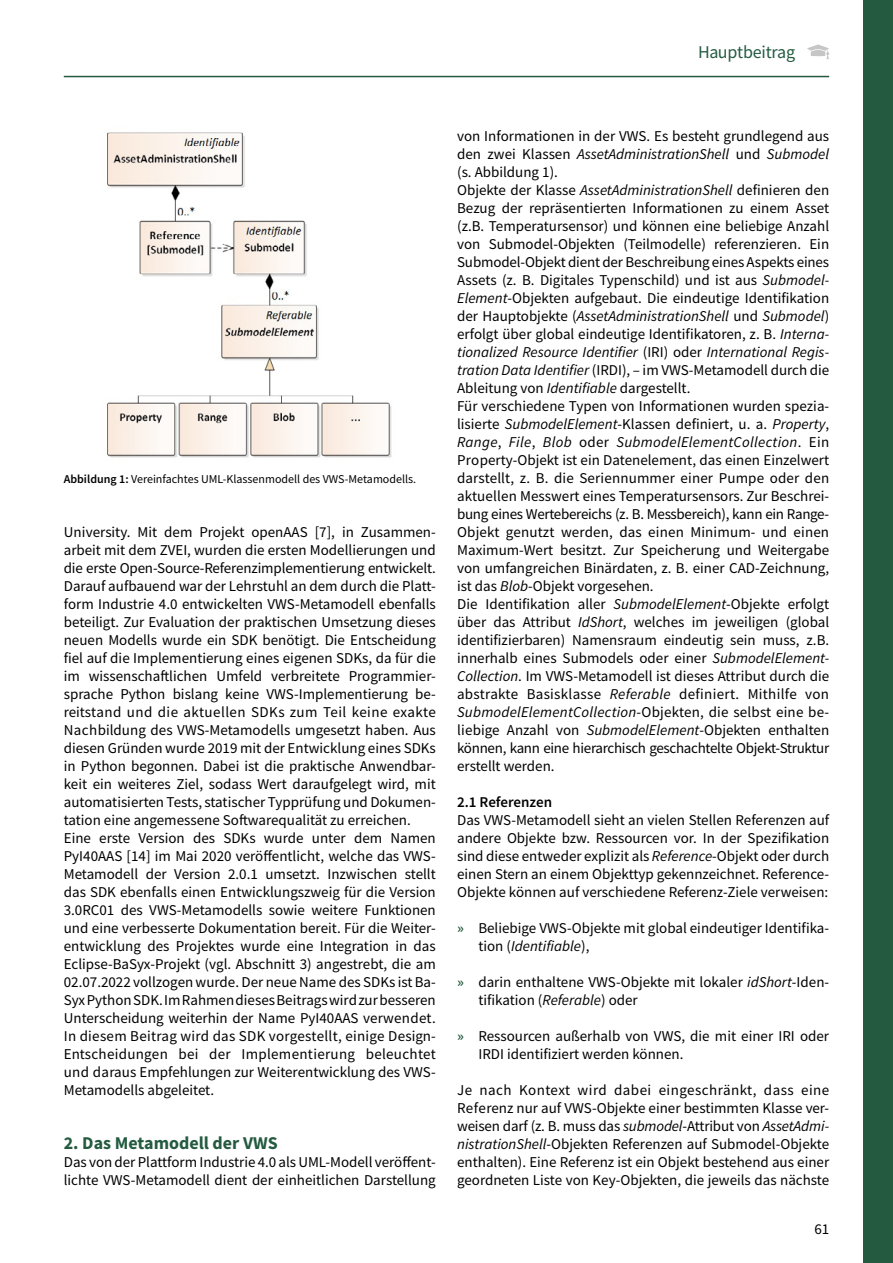
<style>
.page{position:relative;width:893px;height:1263px;background:#fff}
.page>*{position:absolute;margin:0;border:0;box-sizing:border-box;transform-origin:0 0}
.HB_Zwiti_01{font:700 18px "Source Sans Pro";color:#245b40}
.t1{font:18px "Source Sans Pro";letter-spacing:-.01em;color:#245b40}
.HB_Fliess{font:15px/18px "Source Sans Pro";color:#000;text-align:justify}
.HB_Zwiti_02{font:600 15px "Source Sans Pro";letter-spacing:-.005em;color:#000}
.HB_BU{font:12px "Source Sans Pro";color:#000}
.s1{font-weight:600}
.s2{font-style:italic}
.s3{font-weight:600;color:#245b40}
</style>
<div class="page">
<hr style="left:64px;top:76px;width:765px;height:1px;background:#245b40">
<svg style="left:807px;top:44px;width:22px;height:12px"></svg>
<div style="left:863px;top:0;width:30px;height:1263px;background:#245b40"></div>
<img style="left:107px;top:132px;width:285px;height:326px">
<p class="t1" style="left:698px;top:41px;width:98px">Hauptbeitrag</p>
<p class="HB_BU" style="left:64px;top:472px;width:354px"><span class="s1">Abbildung 1:</span> Vereinfachtes UML-Klassenmodell des VWS-Metamodells.</p>
<p class="HB_Fliess" style="left:64px;top:523px;width:374px">University. Mit dem Projekt openAAS [7], in Zusammen&shy;arbeit mit dem ZVEI, wurden die ersten Modellierungen und die erste Open-Source-Referenzimplementierung entwickelt.<br>Darauf aufbauend war der Lehrstuhl an dem durch die Platt&shy;form Industrie 4.0 entwickelten VWS-Metamodell ebenfalls beteiligt. Zur Evaluation der praktischen Umsetzung dieses neuen Modells wurde ein SDK benötigt. Die Entscheidung fiel auf die Implementierung eines eigenen SDKs, da für die im wissenschaftlichen Umfeld verbreitete Programmier&shy;sprache Python bislang keine VWS-Implementierung be&shy;reitstand und die aktuellen SDKs zum Teil keine exakte Nachbildung des VWS-Metamodells umgesetzt haben. Aus diesen Gründen wurde 2019 mit der Entwicklung eines SDKs in Python begonnen. Dabei ist die praktische Anwendbar&shy;keit ein weiteres Ziel, sodass Wert daraufgelegt wird, mit automatisierten Tests, statischer Typprüfung und Dokumen&shy;tation eine angemessene Softwarequalität zu erreichen.</p>
<p class="HB_Fliess" style="left:64px;top:829px;width:374px">Eine erste Version des SDKs wurde unter dem Namen PyI40AAS [14] im Mai 2020 veröffentlicht, welche das VWS-Metamodell der Version 2.0.1 umsetzt. Inzwischen stellt das SDK ebenfalls einen Entwicklungszweig für die Version 3.0RC01 des VWS-Metamodells sowie weitere Funktionen und eine verbesserte Dokumentation bereit. Für die Weiter&shy;entwicklung des Projektes wurde eine Integration in das Eclipse-BaSyx-Projekt (vgl. Abschnitt 3) angestrebt, die am 02.07.2022 vollzogen wurde. Der neue Name des SDKs ist Ba-Syx Python SDK. Im Rahmen dieses Beitrags wird zur besseren Unterscheidung weiterhin der Name PyI40AAS verwendet.<br>In diesem Beitrag wird das SDK vorgestellt, einige Design-Entscheidungen bei der Implementierung beleuchtet und daraus Empfehlungen zur Weiterentwicklung des VWS-Metamodells abgeleitet.</p>
<p class="HB_Zwiti_01" style="left:64px;top:1131px;width:215px">2. Das Metamodell der VWS</p>
<p class="HB_Fliess" style="left:64px;top:1153px;width:374px">Das von der Plattform Industrie 4.0 als UML-Modell veröffent&shy;lichte VWS-Metamodell dient der einheitlichen Darstellung</p>
<p class="HB_Fliess" style="left:457px;top:127px;width:374px">von Informationen in der VWS. Es besteht grundlegend aus den zwei Klassen <span class="s2">AssetAdministrationShell</span> und <span class="s2">Submodel </span>(s. Abbildung 1).</p>
<p class="HB_Fliess" style="left:457px;top:181px;width:374px">Objekte der Klasse <span class="s2">AssetAdministrationShell</span> definieren den Bezug der repräsentierten Informationen zu einem Asset (z.B. Temperatursensor) und können eine beliebige Anzahl von Submodel-Objekten (Teilmodelle) referenzieren. Ein Submodel-Objekt dient der Beschreibung eines Aspekts eines Assets (z. B. Digitales Typenschild) und ist aus <span class="s2">Submodel-Element</span>-Objekten aufgebaut. Die eindeutige Identifikation der Hauptobjekte (<span class="s2">AssetAdministrationShell</span> und <span class="s2">Submodel</span>) erfolgt über global eindeutige Identifikatoren, z. B. <span class="s2">Interna&shy;tionalized Resource Identifier</span> (IRI) oder <span class="s2">International Regis&shy;tration Data Identifier</span> (IRDI), – im VWS-Metamodell durch die Ableitung von <span class="s2">Identifiable</span> dargestellt.</p>
<p class="HB_Fliess" style="left:457px;top:397px;width:374px">Für verschiedene Typen von Informationen wurden spezia&shy;lisierte <span class="s2">SubmodelElement</span>-Klassen definiert, u. a. <span class="s2">Property</span>, <span class="s2">Range</span>, <span class="s2">File</span>, <span class="s2">Blob</span> oder <span class="s2">SubmodelElementCollection</span>. Ein Property-Objekt ist ein Datenelement, das einen Einzelwert darstellt, z. B. die Seriennummer einer Pumpe oder den aktuellen Messwert eines Temperatursensors. Zur Beschrei&shy;bung eines Wertebereichs (z. B. Messbereich), kann ein Range-Objekt genutzt werden, das einen Minimum- und einen Maximum-Wert besitzt. Zur Speicherung und Weitergabe von umfangreichen Binärdaten, z. B. einer CAD-Zeichnung, ist das <span class="s2">Blob</span>-Objekt vorgesehen.</p>
<p class="HB_Fliess" style="left:457px;top:595px;width:374px">Die Identifikation aller <span class="s2">SubmodelElement</span>-Objekte erfolgt über das Attribut <span class="s2">IdShort</span>, welches im jeweiligen (global identifizierbaren) Namensraum eindeutig sein muss, z.B. innerhalb eines Submodels oder einer <span class="s2">SubmodelElement-Collection</span>. Im VWS-Metamodell ist dieses Attribut durch die abstrakte Basisklasse <span class="s2">Referable</span> definiert. Mithilfe von <span class="s2">SubmodelElementCollection</span>-Objekten, die selbst eine be&shy;liebige Anzahl von <span class="s2">SubmodelElement</span>-Objekten enthalten können, kann eine hierarchisch geschachtelte Objekt-Struktur erstellt werden.</p>
<p class="HB_Zwiti_02" style="left:457px;top:792px;width:96px">2.1 Referenzen</p>
<p class="HB_Fliess" style="left:457px;top:811px;width:374px">Das VWS-Metamodell sieht an vielen Stellen Referenzen auf andere Objekte bzw. Ressourcen vor. In der Spezifikation sind diese entweder explizit als <span class="s2">Reference</span>-Objekt oder durch einen Stern an einem Objekttyp gekennzeichnet. Reference-Objekte können auf verschiedene Referenz-Ziele verweisen:</p>
<p class="HB_Fliess" style="left:478px;top:919px;width:352px;text-indent:-21px"><span class="s3">»</span> Beliebige VWS-Objekte mit global eindeutiger Identifika&shy;tion (<span class="s2">Identifiable</span>),</p>
<p class="HB_Fliess" style="left:478px;top:973px;width:352px;text-indent:-21px"><span class="s3">»</span> darin enthaltene VWS-Objekte mit lokaler <span class="s2">idShort</span>-Iden&shy;tifikation (<span class="s2">Referable</span>) oder</p>
<p class="HB_Fliess" style="left:478px;top:1027px;width:352px;text-indent:-21px"><span class="s3">»</span> Ressourcen außerhalb von VWS, die mit einer IRI oder<br>IRDI identifiziert werden können.</p>
<p class="HB_Fliess" style="left:457px;top:1081px;width:374px">Je nach Kontext wird dabei eingeschränkt, dass eine Referenz nur auf VWS-Objekte einer bestimmten Klasse ver&shy;weisen darf (z. B. muss das <span class="s2">submodel</span>-Attribut von <span class="s2">AssetAdmi&shy;nistrationShell</span>-Objekten Referenzen auf Submodel-Objekte enthalten). Eine Referenz ist ein Objekt bestehend aus einer geordneten Liste von Key-Objekten, die jeweils das nächste</p>
<p class="HB_Fliess" style="left:814px;top:1220px;width:16px">61</p>
</div>
